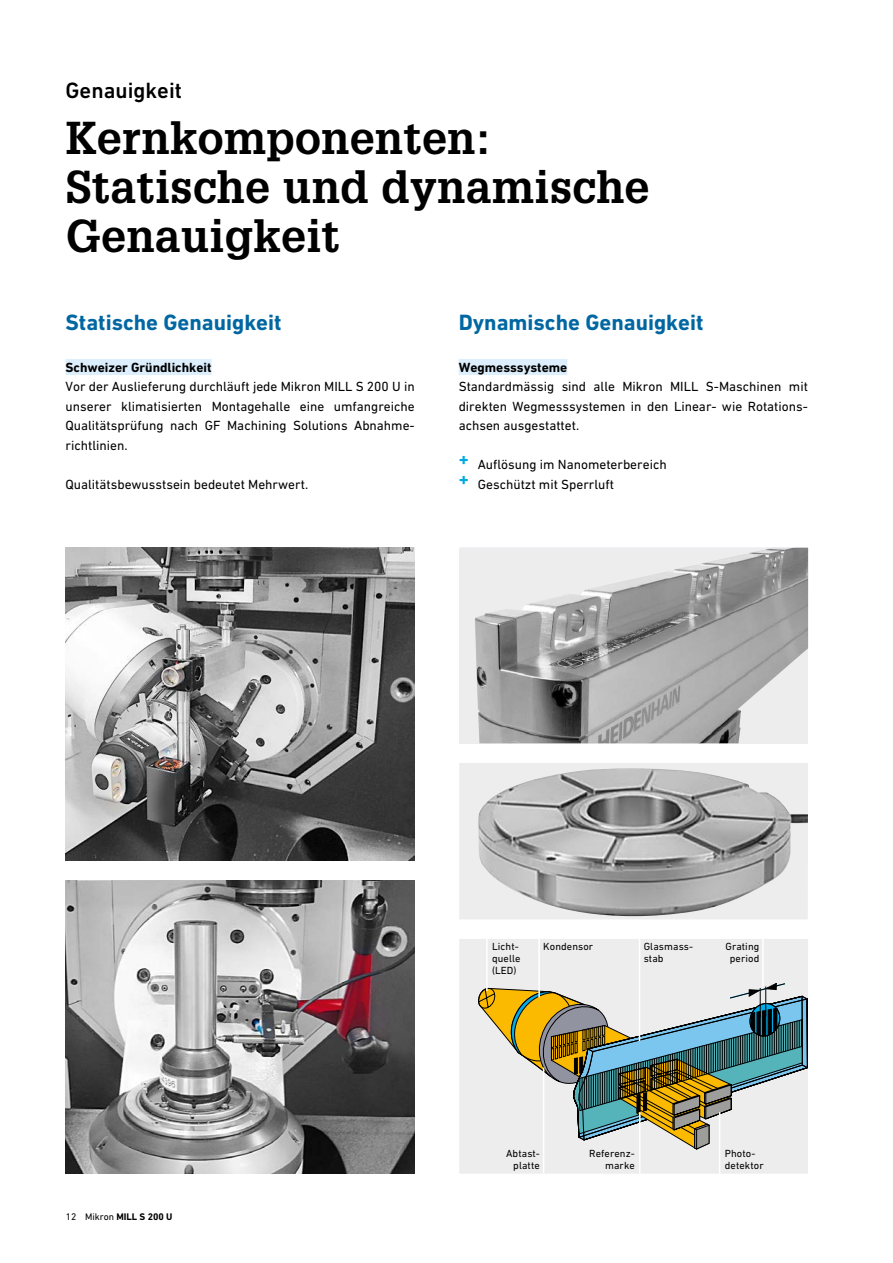
<style>
.page{position:relative;width:893px;height:1263px;background:#fff}
.page>*{position:absolute;margin:0;border:0;box-sizing:border-box;transform-origin:0 0}
.t1{font:700 45px/48.9px "Glypha LT Pro";letter-spacing:.005em;color:#000}
.t2{font:700 22.5px "DIN Next W1 G";color:#0067a2}
.t3{font:500 22.5px "DIN Next W1 G";color:#000}
.t4{font:13.5px/19.5px "DIN Next W1 G";color:#000;text-align:justify}
.t5{font:700 13.5px "DIN Next W1 G";color:#000}
.t6{font:10.5px/12px "DIN Next W1 G";letter-spacing:.01em;color:#000}
.t7{font:700 9.75px "DIN Next W1 G";color:#000}
.s1{font-weight:400}
</style>
<div class="page">
<div style="left:459px;top:939px;width:349px;height:235px;background:#ededed"></div>
<svg style="left:478px;top:983px;width:329px;height:166px"></svg>
<hr style="left:486px;top:939px;width:2px;height:52px;background:#fff">
<hr style="left:719px;top:1112px;width:1px;height:62px;background:#fff">
<hr style="left:538px;top:939px;width:2px;height:58px;background:#fff">
<hr style="left:639px;top:939px;width:1px;height:102px;background:#fff">
<hr style="left:762px;top:939px;width:2px;height:47px;background:#fff">
<hr style="left:639px;top:1112px;width:1px;height:62px;background:#fff">
<hr style="left:543px;top:1067px;width:1px;height:107px;background:#fff">
<div style="left:459px;top:763px;width:349px;height:156px;background:#ededed"></div>
<img style="left:478px;top:768px;width:330px;height:148px">
<div style="left:459px;top:548px;width:349px;height:195px;background:#ededed"></div>
<img style="left:475px;top:548px;width:333px;height:195px">
<img style="left:65px;top:548px;width:350px;height:313px">
<img style="left:66px;top:880px;width:349px;height:294px">
<div style="left:66px;top:359px;width:146px;height:16px;background:#ddeffc"></div>
<div style="left:459px;top:359px;width:108px;height:16px;background:#ddeffc"></div>
<h2 class="t3" style="left:66px;top:77px;width:118px">Genauigkeit</h2>
<h1 class="t1" style="left:66px;top:113px;width:585px">Kernkomponenten:<br>Statische und dynamische<br>Genauigkeit</h1>
<h2 class="t2" style="left:66px;top:309px;width:218px">Statische Genauigkeit</h2>
<p class="t5" style="left:66px;top:359px;width:148px">Schweizer Gründlichkeit</p>
<p class="t4" style="left:66px;top:377px;width:351px">Vor der Auslieferung durchläuft jede Mikron MILL S 200 U in unserer klimatisierten Montagehalle eine umfangreiche Qualitätsprüfung nach GF Machining Solutions Abnahme&shy;richtlinien.</p>
<p class="t4" style="left:66px;top:474px;width:244px">Qualitätsbewusstsein bedeutet Mehrwert.</p>
<h2 class="t2" style="left:459px;top:309px;width:246px">Dynamische Genauigkeit</h2>
<p class="t5" style="left:459px;top:359px;width:110px">Wegmesssysteme</p>
<p class="t4" style="left:459px;top:377px;width:351px">Standardmässig sind alle Mikron MILL S-Maschinen mit direkten Wegmesssystemen in den Linear- wie Rotations&shy;achsen ausgestattet.</p>
<p class="t4" style="left:459px;top:455px;width:210px"><sup>+</sup> Auflösung im Nanometerbereich <sup>+</sup> Geschützt mit Sperrluft</p>
<p class="t7" style="left:66px;top:1211px;width:108px"><span class="s1">12 Mikron</span> MILL S 200 U</p>
<p class="t6" style="left:492px;top:940px;width:30px">Licht&shy;quelle (LED)</p>
<p class="t6" style="left:543px;top:940px;width:52px">Kondensor</p>
<p class="t6" style="left:644px;top:940px;width:51px">Glasmass&shy;stab</p>
<p class="t6" style="left:726px;top:940px;width:35px;text-align:center">Grating period</p>
<p class="t6" style="left:506px;top:1148px;width:35px;text-align:right">Abtast&shy;platte</p>
<p class="t6" style="left:589px;top:1148px;width:47px;text-align:right">Referenz&shy;marke</p>
<p class="t6" style="left:725px;top:1147px;width:40px">Photo&shy;detektor</p>
</div>
